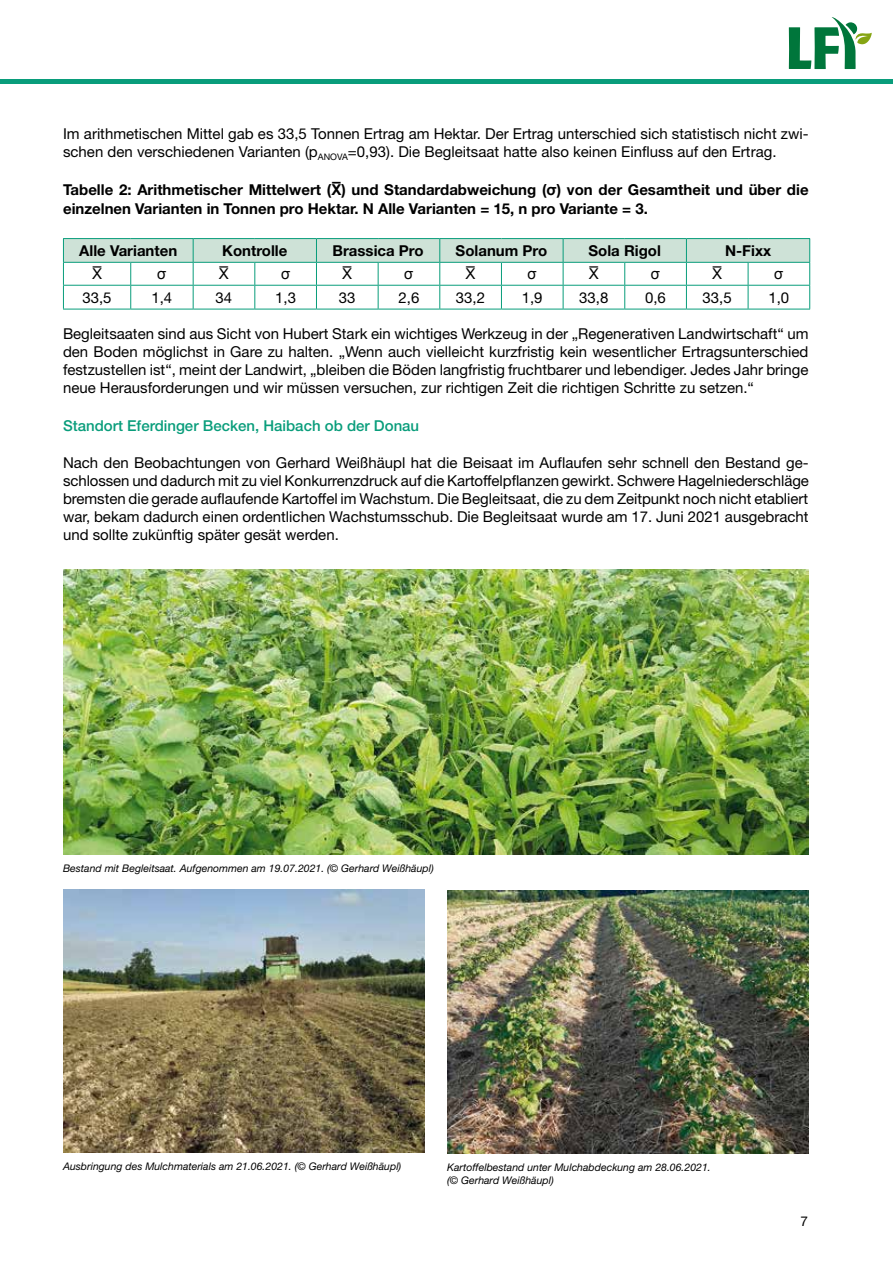
<style>
.page{position:relative;width:893px;height:1263px;background:#fff}
.page>*{position:absolute;margin:0;border:0;box-sizing:border-box;transform-origin:0 0}
.t1{font:15px/18px "Helvetica Neue";color:#000;text-align:justify}
.t2{font:700 15px/19.5px "Helvetica Neue";color:#000}
.t3{font:500 15px "Helvetica Neue";color:#099d7b}
.t4{font:15px "Arial";color:#000}
.t5{font:13.5px "Helvetica Neue";color:#000}
.t6{font:italic 10.5px/12.6px "Helvetica Neue";color:#000}
.s1{font-family:"Arial"}
</style>
<div class="page">
<div style="left:0;top:79px;width:893px;height:5px;background:#099d7b"></div>
<svg style="left:789px;top:17px;width:83px;height:52px"></svg>
<hr style="left:63px;top:238px;width:68px;height:1px;background:#099d7b">
<hr style="left:131px;top:238px;width:62px;height:1px;background:#099d7b">
<hr style="left:193px;top:238px;width:62px;height:1px;background:#099d7b">
<hr style="left:255px;top:238px;width:61px;height:1px;background:#099d7b">
<hr style="left:316px;top:238px;width:62px;height:1px;background:#099d7b">
<hr style="left:378px;top:238px;width:62px;height:1px;background:#099d7b">
<hr style="left:440px;top:238px;width:61px;height:1px;background:#099d7b">
<hr style="left:501px;top:238px;width:62px;height:1px;background:#099d7b">
<hr style="left:563px;top:238px;width:62px;height:1px;background:#099d7b">
<hr style="left:625px;top:238px;width:61px;height:1px;background:#099d7b">
<hr style="left:686px;top:238px;width:62px;height:1px;background:#099d7b">
<hr style="left:748px;top:238px;width:62px;height:1px;background:#099d7b">
<svg style="left:63px;top:239px;width:747px;height:70px"></svg>
<hr style="left:63px;top:309px;width:68px;height:1px;background:#099d7b">
<hr style="left:131px;top:309px;width:62px;height:1px;background:#099d7b">
<hr style="left:193px;top:309px;width:62px;height:1px;background:#099d7b">
<hr style="left:255px;top:309px;width:61px;height:1px;background:#099d7b">
<hr style="left:316px;top:309px;width:62px;height:1px;background:#099d7b">
<hr style="left:378px;top:309px;width:62px;height:1px;background:#099d7b">
<hr style="left:440px;top:309px;width:61px;height:1px;background:#099d7b">
<hr style="left:501px;top:309px;width:62px;height:1px;background:#099d7b">
<hr style="left:563px;top:309px;width:62px;height:1px;background:#099d7b">
<hr style="left:625px;top:309px;width:61px;height:1px;background:#099d7b">
<hr style="left:686px;top:309px;width:62px;height:1px;background:#099d7b">
<hr style="left:748px;top:309px;width:62px;height:1px;background:#099d7b">
<img style="left:63px;top:889px;width:361px;height:263px">
<img style="left:447px;top:890px;width:362px;height:263px">
<img style="left:63px;top:569px;width:746px;height:286px">
<p class="t1" style="left:63px;top:125px;width:747px">Im arithmetischen Mittel gab es 33,5 Tonnen Ertrag am Hektar. Der Ertrag unterschied sich statistisch nicht zwi&shy;schen den verschiedenen Varianten (p<sub>ANOVA</sub>=0,93). Die Begleitsaat hatte also keinen Einfluss auf den Ertrag.</p>
<p class="t2" style="left:63px;top:179px;width:747px">Tabelle 2: Arithmetischer Mittelwert (<span class="s1">X̅</span>) und Standardabweichung (<span class="s1">σ</span>) von der Gesamtheit und über die einzelnen Varianten in Tonnen pro Hektar. N Alle Varianten = 15, n pro Variante = 3.</p>
<p class="t2" style="left:79px;top:241px;width:100px">Alle Varianten</p>
<p class="t2" style="left:222px;top:241px;width:67px">Kontrolle</p>
<p class="t2" style="left:333px;top:241px;width:93px">Brassica Pro</p>
<p class="t2" style="left:456px;top:241px;width:93px">Solanum Pro</p>
<p class="t2" style="left:588px;top:241px;width:74px">Sola Rigol</p>
<p class="t2" style="left:725px;top:241px;width:48px">N-Fixx</p>
<p class="t4" style="left:92px;top:264px;width:15px">X̅</p>
<p class="t4" style="left:157px;top:264px;width:11px">σ</p>
<p class="t4" style="left:219px;top:264px;width:15px">X̅</p>
<p class="t4" style="left:281px;top:264px;width:11px">σ</p>
<p class="t4" style="left:342px;top:264px;width:15px">X̅</p>
<p class="t4" style="left:404px;top:264px;width:11px">σ</p>
<p class="t4" style="left:466px;top:264px;width:15px">X̅</p>
<p class="t4" style="left:528px;top:264px;width:11px">σ</p>
<p class="t4" style="left:589px;top:264px;width:15px">X̅</p>
<p class="t4" style="left:651px;top:264px;width:11px">σ</p>
<p class="t4" style="left:712px;top:264px;width:15px">X̅</p>
<p class="t4" style="left:774px;top:264px;width:11px">σ</p>
<p class="t1" style="left:82px;top:288px;width:31px">33,5</p>
<p class="t1" style="left:151px;top:288px;width:22px">1,4</p>
<p class="t1" style="left:216px;top:288px;width:18px">34</p>
<p class="t1" style="left:275px;top:288px;width:22px">1,3</p>
<p class="t1" style="left:339px;top:288px;width:18px">33</p>
<p class="t1" style="left:398px;top:288px;width:22px">2,6</p>
<p class="t1" style="left:456px;top:288px;width:31px">33,2</p>
<p class="t1" style="left:522px;top:288px;width:22px">1,9</p>
<p class="t1" style="left:579px;top:288px;width:31px">33,8</p>
<p class="t1" style="left:645px;top:288px;width:22px">0,6</p>
<p class="t1" style="left:703px;top:288px;width:31px">33,5</p>
<p class="t1" style="left:768px;top:288px;width:22px">1,0</p>
<p class="t1" style="left:63px;top:325px;width:747px">Begleitsaaten sind aus Sicht von Hubert Stark ein wichtiges Werkzeug in der „Regenerativen Landwirtschaft“ um den Boden möglichst in Gare zu halten. „Wenn auch vielleicht kurzfristig kein wesentlicher Ertragsunterschied festzustellen ist“, meint der Landwirt, „bleiben die Böden langfristig fruchtbarer und lebendiger. Jedes Jahr bringe neue Herausforderungen und wir müssen versuchen, zur richtigen Zeit die richtigen Schritte zu setzen.“</p>
<p class="t3" style="left:63px;top:417px;width:358px">Standort Eferdinger Becken, Haibach ob der Donau</p>
<p class="t1" style="left:63px;top:454px;width:747px">Nach den Beobachtungen von Gerhard Weißhäupl hat die Beisaat im Auflaufen sehr schnell den Bestand ge&shy;schlossen und dadurch mit zu viel Konkurrenzdruck auf die Kartoffelpflanzen gewirkt. Schwere Hagelniederschläge bremsten die gerade auflaufende Kartoffel im Wachstum. Die Begleitsaat, die zu dem Zeitpunkt noch nicht etabliert war, bekam dadurch einen ordentlichen Wachstumsschub. Die Begleitsaat wurde am 17. Juni 2021 ausgebracht und sollte zukünftig später gesät werden.</p>
<p class="t6" style="left:63px;top:862px;width:372px">Bestand mit Begleitsaat. Aufgenommen am 19.07.2021. (© Gerhard Weißhäupl)</p>
<p class="t6" style="left:63px;top:1160px;width:340px">Ausbringung des Mulchmaterials am 21.06.2021. (© Gerhard Weißhäupl)</p>
<p class="t6" style="left:447px;top:1161px;width:265px">Kartoffelbestand unter Mulchabdeckung am 28.06.2021. (© Gerhard Weißhäupl)</p>
<p class="t5" style="left:800px;top:1213px;width:9px">7</p>
</div>
